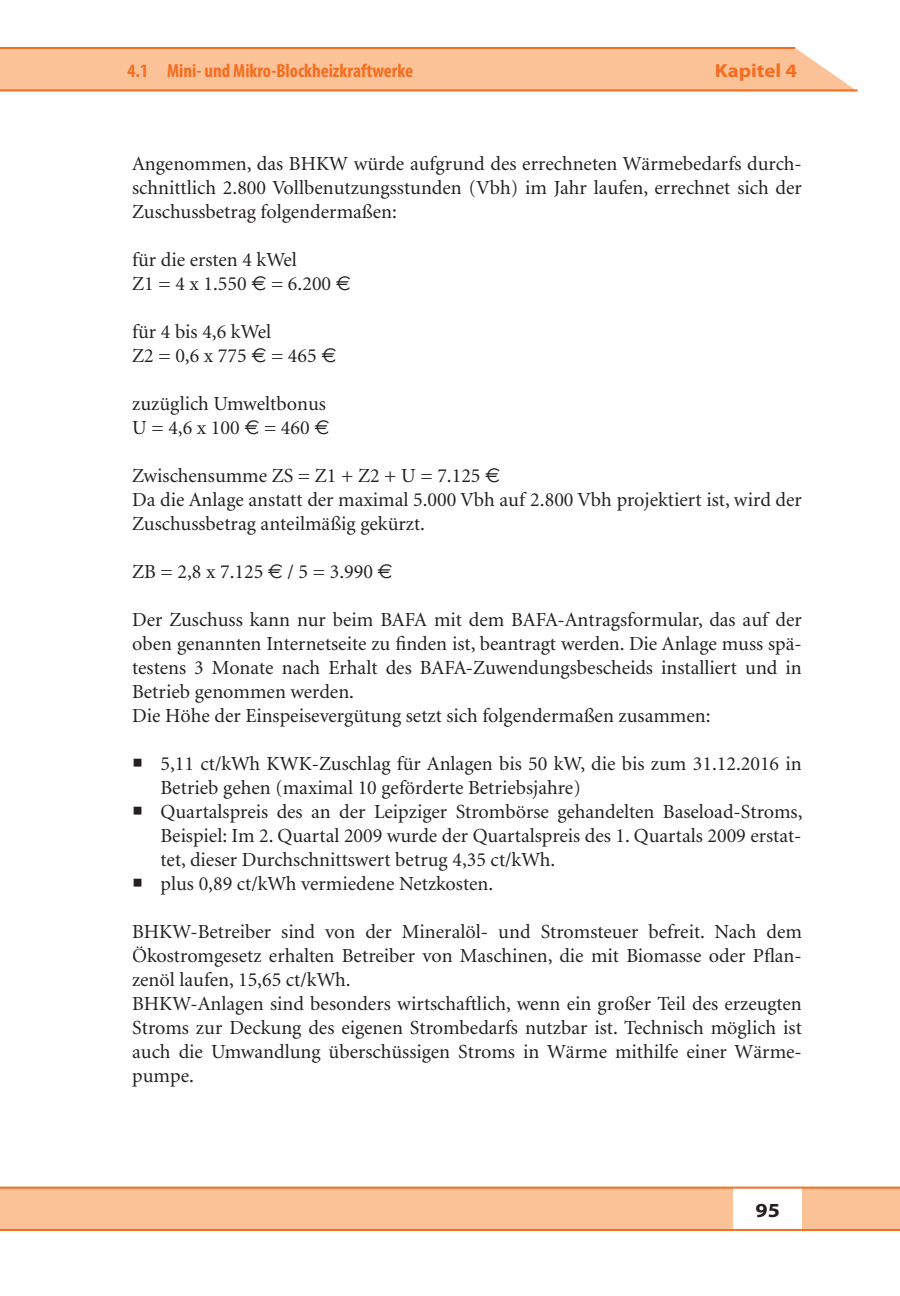
<style>
.page{position:relative;width:900px;height:1296px;background:#fff}
.page>*{position:absolute;margin:0;border:0;box-sizing:border-box;transform-origin:0 0}
.t1{font:20px/24px "Minion";color:#231f20}
.t2{font:700 20px "Myriad Pro";color:#231f20;scale:1.1 1}
.t3{font:700 condensed 19px "Myriad Pro";color:#f36e21}
.t4{font:700 19px "Myriad Pro";color:#f36e21;scale:1.1 1}
.s1{font-family:"Euro Sig"}
</style>
<div class="page">
<div style="left:0;top:1188px;width:899px;height:43px;background:#fbc197"></div>
<div style="left:0;top:48px;width:854px;height:41px;background:#fbc197"></div>
<div style="left:733px;top:1188px;width:68px;height:43px;background:#fff"></div>
<hr style="left:0;top:1187px;width:899px;height:2px;background:#f36e21">
<hr style="left:0;top:1229px;width:899px;height:2px;background:#f36e21">
<hr style="left:0;top:47px;width:794px;height:2px;background:#f36e21">
<hr style="left:0;top:89px;width:857px;height:2px;background:#f36e21">
<p class="t3" style="left:127px;top:64px;width:287px">4.1 Mini- und Mikro-Blockheizkraftwerke</p>
<p class="t4" style="left:714px;top:64px;width:76px">Kapitel 4</p>
<p class="t1" style="left:132px;top:153px;width:671px;text-align:justify">Angenommen, das BHKW würde aufgrund des errechneten Wärmebedarfs durch&shy;schnittlich 2.800 Vollbenutzungsstunden (Vbh) im Jahr laufen, errechnet sich der Zuschussbetrag folgendermaßen:</p>
<p class="t1" style="left:132px;top:249px;width:220px">für die ersten 4 kWel<br>Z1 = 4 x 1.550 <span class="s1">€</span> = 6.200 <span class="s1">€</span></p>
<p class="t1" style="left:132px;top:321px;width:206px">für 4 bis 4,6 kWel<br>Z2 = 0,6 x 775 <span class="s1">€</span> = 465 <span class="s1">€</span></p>
<p class="t1" style="left:132px;top:393px;width:199px">zuzüglich Umweltbonus<br>U = 4,6 x 100 <span class="s1">€</span> = 460 <span class="s1">€</span></p>
<p class="t1" style="left:132px;top:465px;width:671px">Zwischensumme ZS = Z1 + Z2 + U = 7.125 <span class="s1">€<br></span>Da die Anlage anstatt der maximal 5.000 Vbh auf 2.800 Vbh projektiert ist, wird der<br>Zuschussbetrag anteilmäßig gekürzt.</p>
<p class="t1" style="left:132px;top:561px;width:262px">ZB = 2,8 x 7.125 <span class="s1">€</span> / 5 = 3.990 <span class="s1">€</span></p>
<p class="t1" style="left:132px;top:609px;width:671px">Der Zuschuss kann nur beim BAFA mit dem BAFA-Antragsformular, das auf der oben genannten Internetseite zu finden ist, beantragt werden. Die Anlage muss spä&shy;testens 3 Monate nach Erhalt des BAFA-Zuwendungsbescheids installiert und in Betrieb genommen werden.<br>Die Höhe der Einspeisevergütung setzt sich folgendermaßen zusammen:</p>
<p class="t1" style="left:160px;top:753px;width:642px;text-indent:-28px">○ 5,11 ct/kWh KWK-Zuschlag für Anlagen bis 50 kW, die bis zum 31.12.2016 in<br>Betrieb gehen (maximal 10 geförderte Betriebsjahre)</p>
<p class="t1" style="left:160px;top:801px;width:643px;text-align:justify;text-indent:-28px">○ Quartalspreis des an der Leipziger Strombörse gehandelten Baseload-Stroms, Beispiel: Im 2. Quartal 2009 wurde der Quartalspreis des 1. Quartals 2009 erstat&shy;tet, dieser Durchschnittswert betrug 4,35 ct/kWh.</p>
<p class="t1" style="left:132px;top:873px;width:362px">○ plus 0,89 ct/kWh vermiedene Netzkosten.</p>
<p class="t1" style="left:132px;top:921px;width:671px">BHKW-Betreiber sind von der Mineralöl- und Stromsteuer befreit. Nach dem Ökostromgesetz erhalten Betreiber von Maschinen, die mit Biomasse oder Pflan&shy;zenöl laufen, 15,65 ct/kWh.<br>BHKW-Anlagen sind besonders wirtschaftlich, wenn ein großer Teil des erzeugten Stroms zur Deckung des eigenen Strombedarfs nutzbar ist. Technisch möglich ist auch die Umwandlung überschüssigen Stroms in Wärme mithilfe einer Wärme&shy;pumpe.</p>
<p class="t2" style="left:755px;top:1203px;width:24px">95</p>
</div>
